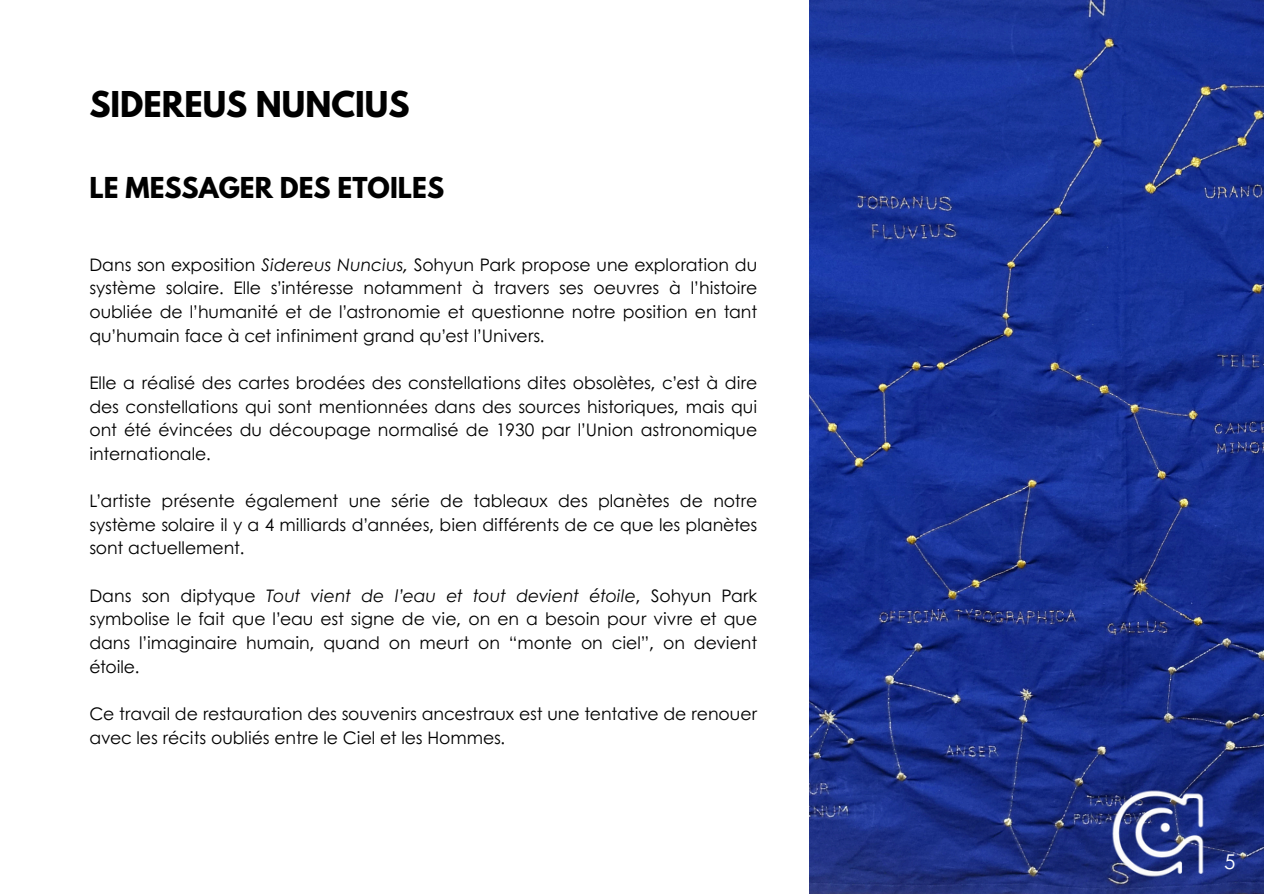
<style>
.page{position:relative;width:1264px;height:894px;background:#fff}
.page>*{position:absolute;margin:0;border:0;box-sizing:border-box;transform-origin:0 0}
.t1{font:700 31.5px "League Spartan";color:#000}
.t2{font:700 25.5px "League Spartan";color:#000}
.t3{font:20.4px "Century Gothic";color:#fff}
.t4{font:17.25px/23.7px "Century Gothic";color:#000;text-align:justify}
.s1{font-style:italic}
</style>
<div class="page">
<img style="left:809px;top:0;width:454px;height:893px">
<img style="left:1109px;top:784px;width:98px;height:91px">
<h1 class="t1" style="left:89px;top:88px;width:322px">SIDEREUS NUNCIUS</h1>
<h2 class="t2" style="left:89px;top:175px;width:356px">LE MESSAGER DES ETOILES</h2>
<p class="t4" style="left:89px;top:252px;width:669px">Dans son exposition <span class="s1">Sidereus Nuncius,</span> Sohyun Park propose une exploration du système solaire. Elle s’intéresse notamment à travers ses oeuvres à l’histoire oubliée de l’humanité et de l’astronomie et questionne notre position en tant qu’humain face à cet infiniment grand qu’est l’Univers.</p>
<p class="t4" style="left:89px;top:370px;width:669px">Elle a réalisé des cartes brodées des constellations dites obsolètes, c’est à dire des constellations qui sont mentionnées dans des sources historiques, mais qui ont été évincées du découpage normalisé de 1930 par l’Union astronomique internationale.</p>
<p class="t4" style="left:89px;top:488px;width:669px">L’artiste présente également une série de tableaux des planètes de notre système solaire il y a 4 milliards d’années, bien différents de ce que les planètes sont actuellement.</p>
<p class="t4" style="left:89px;top:582px;width:669px">Dans son diptyque <span class="s1">Tout vient de l’eau et tout devient étoile</span>, Sohyun Park symbolise le fait que l’eau est signe de vie, on en a besoin pour vivre et que dans l’imaginaire humain, quand on meurt on “monte on ciel”, on devient étoile.</p>
<p class="t4" style="left:89px;top:701px;width:669px">Ce travail de restauration des souvenirs ancestraux est une tentative de renouer avec les récits oubliés entre le Ciel et les Hommes.</p>
<p class="t3" style="left:1223px;top:845px;width:13px">5</p>
</div>
